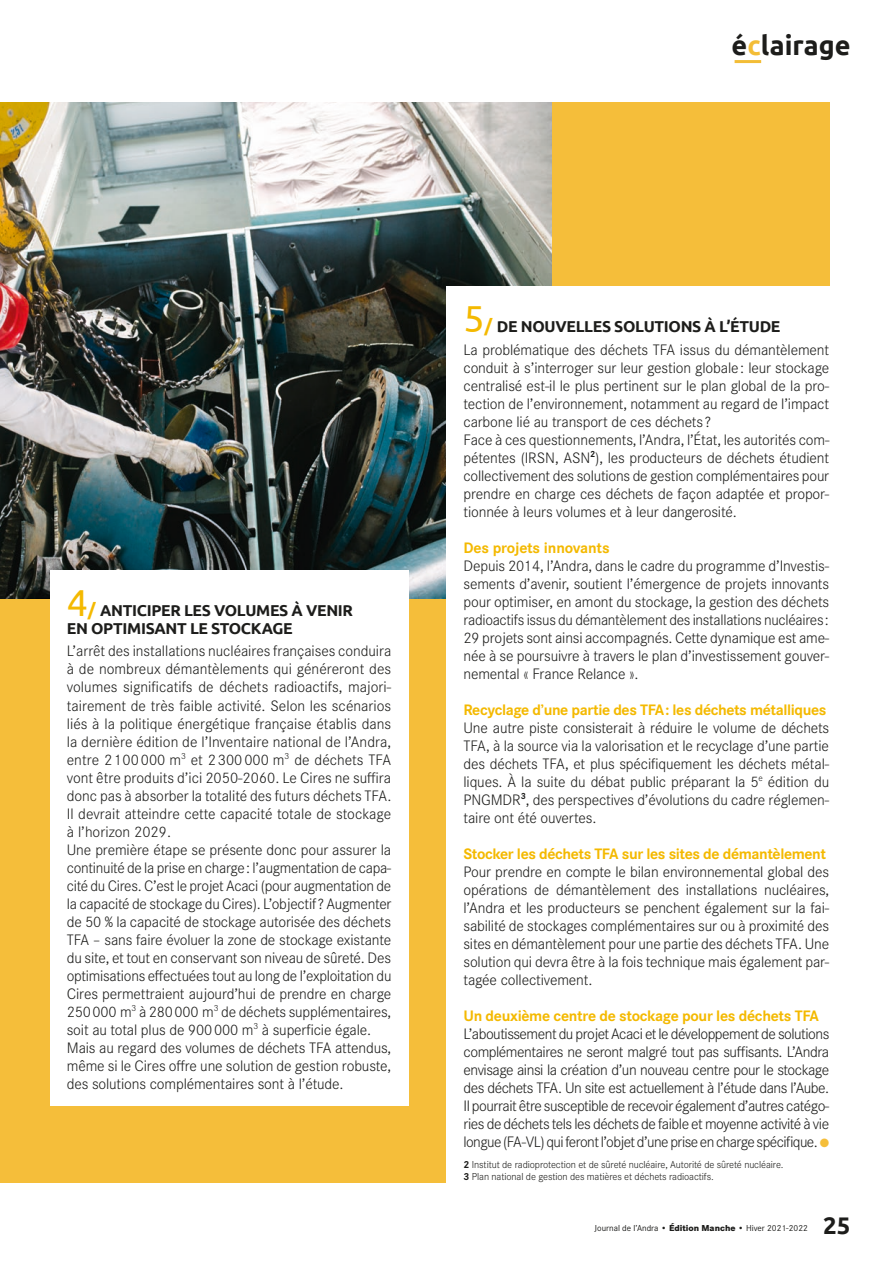
<style>
.page{position:relative;width:893px;height:1263px;background:#fff}
.page>*{position:absolute;margin:0;border:0;box-sizing:border-box;transform-origin:0 0}
.t1{font:700 27px "Ubuntu";color:#1d1d1b}
.t2{font:700 24px "Ubuntu";color:#1d1d1b}
.t3{font:300 15.75px/18px "Corporate S";letter-spacing:-.01em;color:#1d1d1b;text-align:justify}
.t4{font:700 15.75px "Corporate S";letter-spacing:-.025em;color:#f4b900}
.t5{font:700 15.75px/18px "Ubuntu";letter-spacing:-.02em;color:#1d1d1b}
.t6{font:300 10.5px/12.6px "Corporate S";letter-spacing:-.01em;color:#1d1d1b}
.t7{font:9px "Corporate S";color:#1d1d1b}
.s1{color:#f5be3a}
.s2{font-weight:400;font-size:37.5px;color:#f4b900}
.s3{font-size:18px;color:#f4b900}
.s4{font-weight:700}
.s5{font-weight:800}
</style>
<div class="page">
<hr style="left:735px;top:60px;width:26px;height:3px;background:#f3bd37">
<div style="left:0;top:102px;width:829px;height:1080px;background:#f5be3a"></div>
<img style="left:0;top:102px;width:551px;height:496px">
<div style="left:50px;top:570px;width:358px;height:535px;background:#fff"></div>
<div style="left:446px;top:286px;width:400px;height:911px;background:#fff"></div>
<h1 class="t1" style="left:732px;top:29px;width:120px">é<span class="s1">c</span>lairage</h1>
<p class="t5" style="left:67px;top:601px;width:288px"><span class="s2">4</span><span class="s3">/</span> ANTICIPER LES VOLUMES À VENIR<br>EN OPTIMISANT LE STOCKAGE</p>
<p class="t3" style="left:67px;top:642px;width:326px;text-align:left">L’arrêt des installations nucléaires françaises conduira à de nombreux démantèlements qui généreront des volumes significatifs de déchets radioactifs, majori&shy;tairement de très faible activité. Selon les scénarios liés à la politique énergétique française établis dans la dernière édition de l’Inventaire national de l’Andra, entre 2 100 000 m<sup>3</sup> et 2 300 000 m<sup>3</sup> de déchets TFA vont être produits d’ici 2050-2060. Le Cires ne suffira donc pas à absorber la totalité des futurs déchets TFA.<br>Il devrait atteindre cette capacité totale de stockage à l’horizon 2029.<br>Une première étape se présente donc pour assurer la continuité de la prise en charge : l’augmentation de capa&shy;cité du Cires. C’est le projet Acaci (pour augmentation de la capacité de stockage du Cires). L’objectif ? Augmenter de 50 % la capacité de stockage autorisée des déchets TFA – sans faire évoluer la zone de stockage existante du site, et tout en conservant son niveau de sûreté. Des optimisations effectuées tout au long de l’exploitation du Cires permettraient aujourd’hui de prendre en charge 250 000 m<sup>3</sup> à 280 000 m<sup>3</sup> de déchets supplémentaires, soit au total plus de 900 000 m<sup>3</sup> à superficie égale.<br>Mais au regard des volumes de déchets TFA attendus, même si le Cires offre une solution de gestion robuste, des solutions complémentaires sont à l’étude.</p>
<p class="t5" style="left:463px;top:317px;width:318px"><span class="s2">5</span><span class="s3">/</span> DE NOUVELLES SOLUTIONS À L’ÉTUDE</p>
<p class="t3" style="left:463px;top:340px;width:367px;text-align:left">La problématique des déchets TFA issus du démantèlement conduit à s’interroger sur leur gestion globale : leur stockage centralisé est-il le plus pertinent sur le plan global de la pro&shy;tection de l’environnement, notamment au regard de l’impact carbone lié au transport de ces déchets ?<br>Face à ces questionnements, l’Andra, l’État, les autorités com&shy;pétentes (IRSN, ASN<sup>2</sup>), les producteurs de déchets étudient collectivement des solutions de gestion complémentaires pour prendre en charge ces déchets de façon adaptée et propor&shy;tionnée à leurs volumes et à leur dangerosité.</p>
<p class="t4" style="left:463px;top:536px;width:148px">Des projets innovants</p>
<p class="t3" style="left:463px;top:556px;width:367px">Depuis 2014, l’Andra, dans le cadre du programme d’Investis&shy;sements d’avenir, soutient l’émergence de projets innovants pour optimiser, en amont du stockage, la gestion des déchets radioactifs issus du démantèlement des installations nucléaires :<br>29 projets sont ainsi accompagnés. Cette dynamique est ame&shy;née à se poursuivre à travers le plan d’investissement gouver&shy;nemental « France Relance ».</p>
<p class="t4" style="left:463px;top:698px;width:364px">Recyclage d’une partie des TFA : les déchets métalliques</p>
<p class="t3" style="left:463px;top:718px;width:367px">Une autre piste consisterait à réduire le volume de déchets TFA, à la source via la valorisation et le recyclage d’une partie des déchets TFA, et plus spécifiquement les déchets métal&shy;liques. À la suite du débat public préparant la 5<sup>e</sup> édition du PNGMDR<sup>3</sup>, des perspectives d’évolutions du cadre réglemen&shy;taire ont été ouvertes.</p>
<p class="t4" style="left:463px;top:842px;width:364px">Stocker les déchets TFA sur les sites de démantèlement</p>
<p class="t3" style="left:463px;top:862px;width:367px">Pour prendre en compte le bilan environnemental global des opérations de démantèlement des installations nucléaires, l’Andra et les producteurs se penchent également sur la fai&shy;sabilité de stockages complémentaires sur ou à proximité des sites en démantèlement pour une partie des déchets TFA. Une solution qui devra être à la fois technique mais également par&shy;tagée collectivement.</p>
<p class="t4" style="left:463px;top:1004px;width:357px">Un deuxième centre de stockage pour les déchets TFA</p>
<p class="t3" style="left:463px;top:1024px;width:367px">L’aboutissement du projet Acaci et le développement de solutions complémentaires ne seront malgré tout pas suffisants. L’Andra envisage ainsi la création d’un nouveau centre pour le stockage des déchets TFA. Un site est actuellement à l’étude dans l’Aube.<br>Il pourrait être susceptible de recevoir également d’autres catégo&shy;ries de déchets tels les déchets de faible et moyenne activité à vie longue (FA-VL) qui feront l’objet d’une prise en charge spécifique. <span class="s1">●</span></p>
<p class="t6" style="left:463px;top:1157px;width:322px"><span class="s4">2</span> Institut de radioprotection et de sûreté nucléaire, Autorité de sûreté nucléaire.<br><span class="s4">3</span> Plan national de gestion des matières et déchets radioactifs.</p>
<p class="t7" style="left:607px;top:1222px;width:203px">Journal de l’Andra <span class="s5">• Édition Aube •</span> Hiver 2021-2022</p>
<h2 class="t2" style="left:823px;top:1210px;width:29px">25</h2>
<p class="t7" style="left:595px;top:1222px;width:137px">Journal de l’Andra <span class="s5">• Édition Manch</span></p>
</div>
